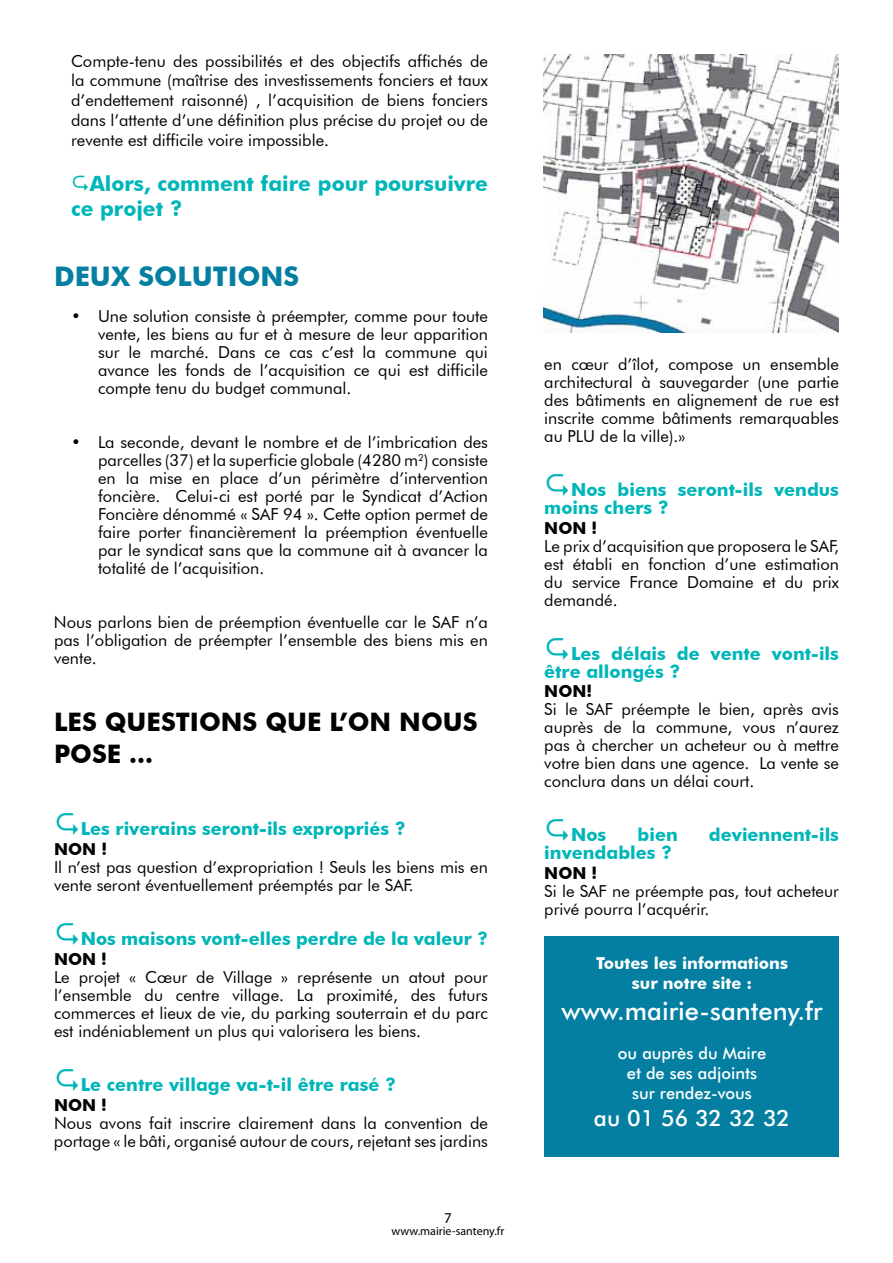
<style>
.page{position:relative;width:893px;height:1263px;background:#fff}
.page>*{position:absolute;margin:0;border:0;box-sizing:border-box;transform-origin:0 0}
.t1{font:700 27px "Futura BT";color:#057fa1}
.t2{font:700 25.5px "Futura BT";color:#000}
.t3{font:500 25.5px "Futura BT";color:#fff}
.t4{font:500 22.5px "Futura BT";color:#fff}
.t5{font:700 21px/25.2px "Futura BT";color:#00b6b8}
.t6{font:700 18px/18px "Futura BT";color:#00b6b8}
.t7{font:16.5px/18px "Futura BT";color:#000;text-align:justify}
.t8{font:500 16.5px/19.8px "Futura BT";color:#fff;text-align:center}
.t9{font:700 16.5px/19.8px "Futura BT";color:#fff;text-align:center}
.t10{font:700 16.5px "Futura BT";color:#000}
.t11{font:15px "Myriad Pro";color:#000}
.t12{font:12px "Myriad Pro";color:#000}
</style>
<div class="page">
<div style="left:544px;top:936px;width:295px;height:221px;background:#057fa1"></div>
<img style="left:543px;top:54px;width:296px;height:279px">
<p class="t7" style="left:71px;top:51px;width:418px;line-height:19.8px">Compte-tenu des possibilités et des objectifs affichés de la commune (maîtrise des investissements fonciers et taux d’endettement raisonné) , l’acquisition de biens fonciers dans l’attente d’une définition plus précise du projet ou de revente est difficile voire impossible.</p>
<p class="t5" style="left:71px;top:171px;width:418px;text-indent:19px">Alors, comment faire pour poursuivre ce projet ?</p>
<h1 class="t1" style="left:54px;top:260px;width:103px">DE UX SOL</h1>
<h1 class="t1" style="left:192px;top:260px;width:40px">UTIONS</h1>
<p class="t7" style="left:98px;top:307px;width:391px;text-indent:-27px">• Une solution consiste à préempter, comme pour toute vente, les biens au fur et à mesure de leur apparition sur le marché. Dans ce cas c’est la commune qui avance les fonds de l’acquisition ce qui est difficile compte tenu du budget communal.</p>
<p class="t7" style="left:98px;top:433px;width:391px;text-indent:-27px">• La seconde, devant le nombre et de l’imbrication des parcelles (37) et la superficie globale (4280 m<sup>2</sup>) consiste en la mise en place d’un périmètre d’intervention foncière. Celui-ci est porté par le Syndicat d’Action Foncière dénommé « SAF 94 ». Cette option permet de faire porter financièrement la préemption éventuelle par le syndicat sans que la commune ait à avancer la totalité de l’acquisition.</p>
<p class="t7" style="left:54px;top:613px;width:435px">Nous parlons bien de préemption éventuelle car le SAF n’a pas l’obligation de préempter l’ensemble des biens mis en vente.</p>
<h2 class="t2" style="left:54px;top:706px;width:15px">LES</h2>
<h2 class="t2" style="left:105px;top:706px;width:59px">QUESTIONS</h2>
<h2 class="t2" style="left:265px;top:706px;width:212px">QUE L’ON NOUS</h2>
<h2 class="t2" style="left:54px;top:739px;width:34px">POSE</h2>
<h2 class="t2" style="left:129px;top:739px;width:25px">...</h2>
<p class="t6" style="left:81px;top:820px;width:326px">Les riverains seront-ils expropriés ?</p>
<p class="t10" style="left:54px;top:839px;width:15px">NON</p>
<p class="t10" style="left:101px;top:839px;width:7px">!</p>
<p class="t7" style="left:54px;top:858px;width:435px">Il n’est pas question d’expropriation ! Seuls les biens mis en vente seront éventuellement préemptés par le SAF.</p>
<p class="t6" style="left:81px;top:929px;width:409px">Nos maisons vont-elles perdre de la valeur ?</p>
<p class="t10" style="left:54px;top:949px;width:15px">NON</p>
<p class="t10" style="left:101px;top:949px;width:7px">!</p>
<p class="t7" style="left:54px;top:968px;width:435px">Le projet « Cœur de Village » représente un atout pour l’ensemble du centre village. La proximité, des futurs commerces et lieux de vie, du parking souterrain et du parc est indéniablement un plus qui valorisera les biens.</p>
<p class="t6" style="left:81px;top:1075px;width:317px">Le centre village va-t-il être rasé ?</p>
<p class="t10" style="left:54px;top:1095px;width:15px">NON</p>
<p class="t10" style="left:101px;top:1095px;width:7px">!</p>
<p class="t7" style="left:54px;top:1114px;width:435px">Nous avons fait inscrire clairement dans la convention de portage « le bâti, organisé autour de cours, rejetant ses jardins</p>
<p class="t11" style="left:444px;top:1208px;width:9px">7</p>
<p class="t12" style="left:391px;top:1223px;width:114px">www.mairie-santeny.fr</p>
<p class="t7" style="left:544px;top:355px;width:296px">en cœur d’îlot, compose un ensemble architectural à sauvegarder (une partie des bâtiments en alignement de rue est inscrite comme bâtiments remarquables au PLU de la ville).»</p>
<p class="t6" style="left:544px;top:480px;width:296px;text-indent:27px">Nos biens seront-ils vendus moins chers ?</p>
<p class="t10" style="left:544px;top:518px;width:15px">NON</p>
<p class="t10" style="left:591px;top:518px;width:7px">!</p>
<p class="t7" style="left:544px;top:537px;width:296px">Le prix d’acquisition que proposera le SAF, est établi en fonction d’une estimation du service France Domaine et du prix demandé.</p>
<p class="t6" style="left:544px;top:644px;width:296px;text-indent:27px">Les délais de vente vont-ils être allongés ?</p>
<p class="t10" style="left:544px;top:681px;width:15px">NON</p>
<p class="t10" style="left:586px;top:681px;width:7px">!</p>
<p class="t7" style="left:544px;top:700px;width:296px">Si le SAF préempte le bien, après avis auprès de la commune, vous n’aurez pas à chercher un acheteur ou à mettre votre bien dans une agence. La vente se conclura dans un délai court.</p>
<p class="t6" style="left:571px;top:826px;width:37px">Nos</p>
<p class="t6" style="left:637px;top:826px;width:42px">bien</p>
<p class="t6" style="left:709px;top:826px;width:131px">deviennent-ils</p>
<p class="t6" style="left:544px;top:844px;width:129px">invendables ?</p>
<p class="t10" style="left:544px;top:863px;width:15px">NON</p>
<p class="t10" style="left:591px;top:863px;width:7px">!</p>
<p class="t7" style="left:544px;top:882px;width:296px">Si le SAF ne préempte pas, tout acheteur privé pourra l’acquérir.</p>
<p class="t9" style="left:596px;top:953px;width:193px">Toutes les informations sur notre site :</p>
<h2 class="t3" style="left:562px;top:995px;width:262px">www.mairie-santeny.fr</h2>
<p class="t8" style="left:618px;top:1043px;width:150px">ou auprès du Maire et de ses adjoints sur rendez-vous</p>
<h3 class="t4" style="left:594px;top:1104px;width:198px">au 01 56 32 32 32</h3>
</div>
